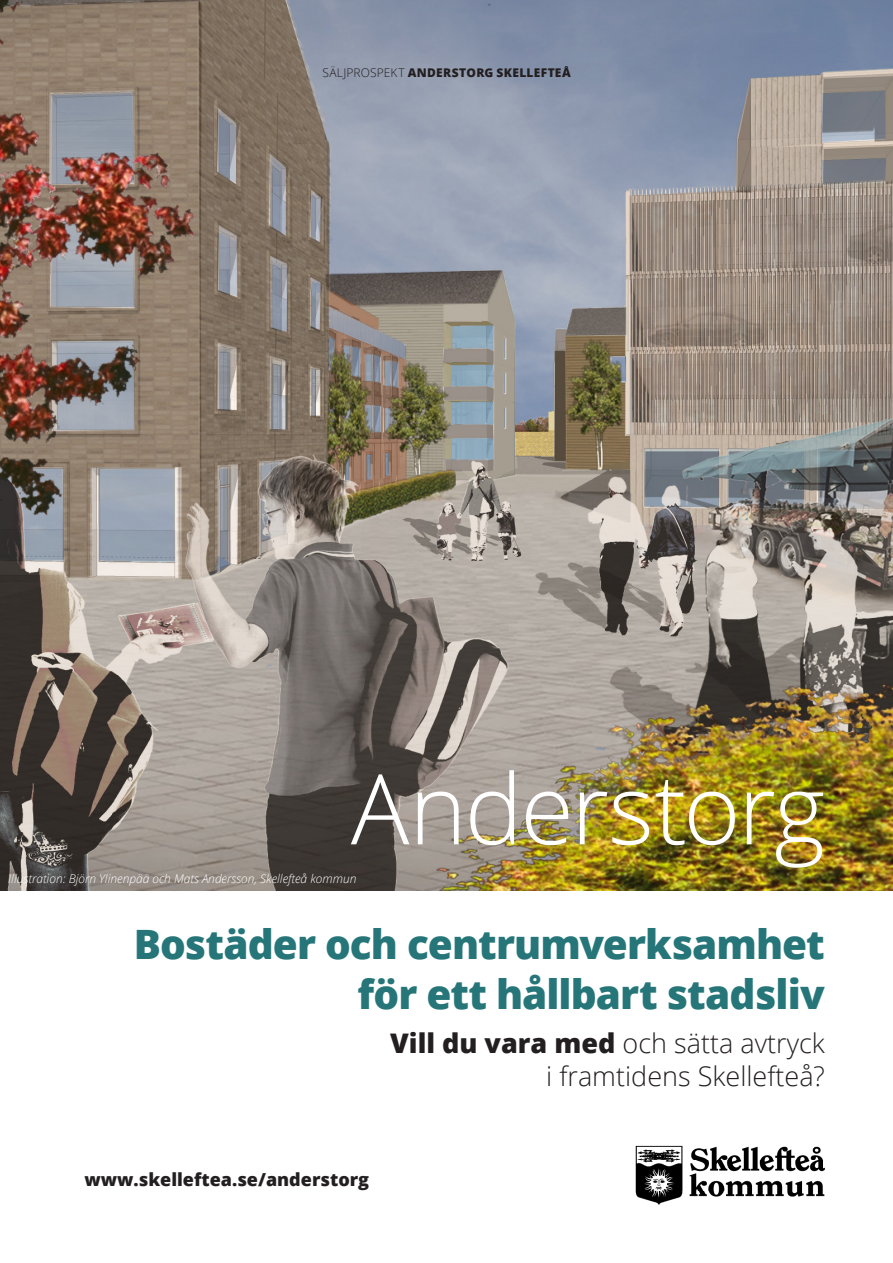
<style>
.page{position:relative;width:893px;height:1263px;background:#fff}
.page>*{position:absolute;margin:0;border:0;box-sizing:border-box;transform-origin:0 0}
.t1{font:300 97.5px "Open Sans";letter-spacing:-.02em;color:#fff}
.t2{font:800 40.5px/49.5px "Open Sans";letter-spacing:-.02em;color:#267679;text-align:right}
.t3{font:300 27px/32.4px "Open Sans";color:#231f20;text-align:right}
.t4{font:800 18px "Open Sans";color:#231f20}
.t5{font:italic 300 12px "Open Sans";color:#fff}
.t6{font:800 12px "Open Sans";letter-spacing:.03em;color:#231f20}
.s1{font-weight:300}
.s2{font-weight:800}
.s3{color:#fff}
</style>
<div class="page">
<img style="left:0;top:0;width:893px;height:890px">
<img style="left:636px;top:1145px;width:189px;height:60px">
<p class="t6" style="left:322px;top:64px;width:250px"><span class="s1">SÄLJPROSPEKT</span> ANDERSTORG SKELLEFTEÅ</p>
<p class="t1" style="left:351px;top:742px;width:476px">Anderstorg</p>
<p class="t5" style="left:8px;top:871px;width:350px">Illustration: Björn Ylinenpää och Mats Andersson, Skellefteå kommun</p>
<p class="t2" style="left:134px;top:918px;width:693px">Bostäder och centrumverksamhet för ett hållbart stadsliv</p>
<p class="t3" style="left:390px;top:1026px;width:436px"><span class="s2">Vill du vara med</span> och sätta avtryck i framtidens Skellefteå?</p>
<p class="t4" style="left:68px;top:1165px;width:303px"><span class="s3">w</span>www.skelleftea.se/anderstorg</p>
</div>
